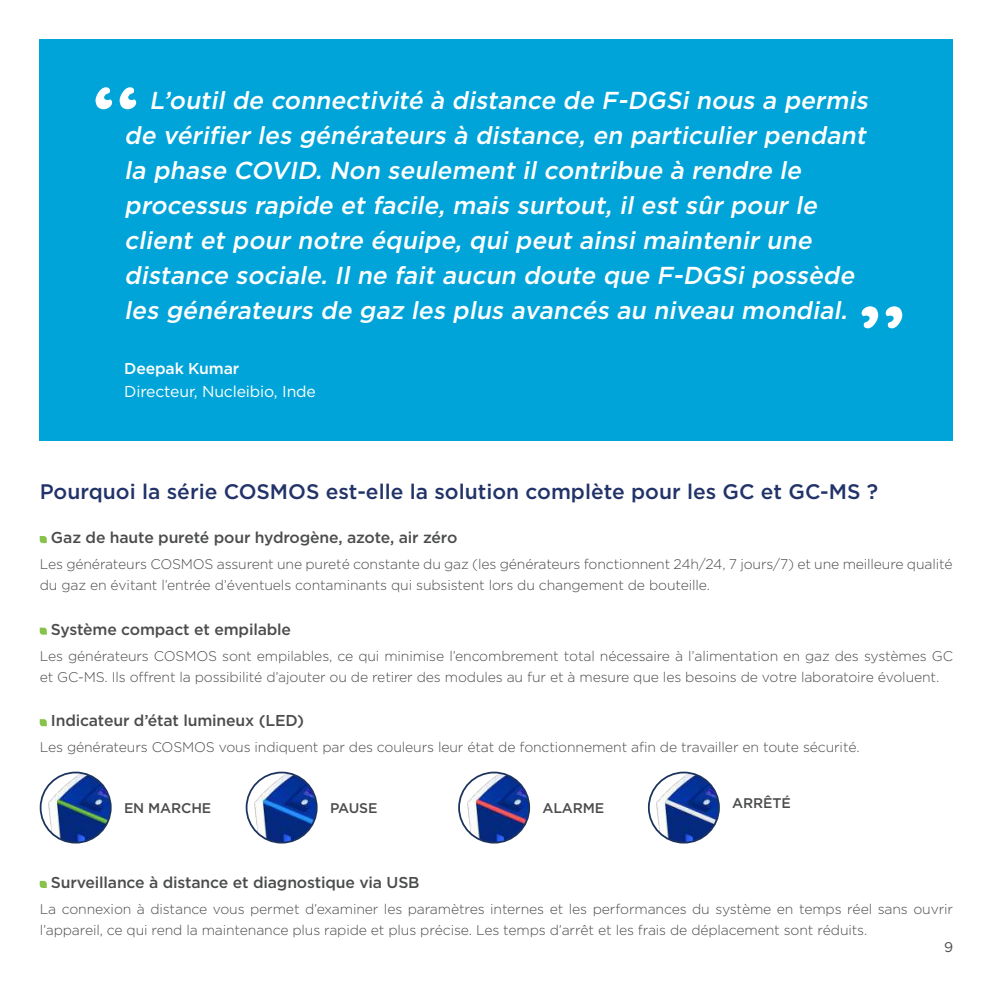
<style>
.page{position:relative;width:993px;height:993px;background:#fff}
.page>*{position:absolute;margin:0;border:0;box-sizing:border-box;transform-origin:0 0}
.t1{font:700 87.5px "Quicksand";color:#fff}
.t2{font:italic 500 24.5px/35px "Gotham";color:#fff}
.t3{font:500 21px "Gotham";color:#22336a}
.t4{font:500 15.75px "Gotham";letter-spacing:-.01em;color:#4b4c4d}
.t5{font:15.75px "Gotham";letter-spacing:-.01em;color:#fff}
.t6{font:500 15.75px "Gotham";letter-spacing:-.01em;color:#fff}
.t7{font:300 14px/21px "Gotham";letter-spacing:-.01em;color:#4b4c4d}
.t8{font:500 14px "Gotham";letter-spacing:-.01em;color:#4b4c4d}
.t9{font:14px "Gotham";color:#4b4c4d}
</style>
<div class="page">
<div style="left:40px;top:40px;width:912px;height:401px;background:#00a4d8"></div>
<svg style="left:40px;top:536px;width:7px;height:7px"></svg>
<svg style="left:40px;top:627px;width:7px;height:7px"></svg>
<svg style="left:40px;top:719px;width:7px;height:7px"></svg>
<svg style="left:40px;top:880px;width:7px;height:7px"></svg>
<img style="left:43px;top:774px;width:68px;height:68px">
<div style="left:40px;top:771px;width:72px;height:72px;border:2px solid #1b335d;border-radius:50%"></div>
<img style="left:249px;top:774px;width:67px;height:68px">
<div style="left:245px;top:771px;width:72px;height:72px;border:2px solid #1b335d;border-radius:50%"></div>
<img style="left:461px;top:774px;width:68px;height:68px">
<div style="left:458px;top:771px;width:72px;height:72px;border:2px solid #1b335d;border-radius:50%"></div>
<img style="left:651px;top:773px;width:67px;height:69px">
<div style="left:647px;top:771px;width:72px;height:72px;border:2px solid #1b335d;border-radius:50%"></div>
<h1 class="t1" style="left:93px;top:45px;width:50px">‘‘</h1>
<p class="t2" style="left:124px;top:83px;width:750px;text-indent:25px">L’outil de connectivité à distance de F-DGSi nous a permis de vérifier les générateurs à distance, en particulier pendant la phase COVID. Non seulement il contribue à rendre le processus rapide et facile, mais surtout, il est sûr pour le client et pour notre équipe, qui peut ainsi maintenir une distance sociale. Il ne fait aucun doute que F-DGSi possède les générateurs de gaz les plus avancés au niveau mondial.</p>
<h1 class="t1" style="left:858px;top:264px;width:50px">’’</h1>
<p class="t6" style="left:124px;top:358px;width:116px">Deepak Kumar</p>
<p class="t5" style="left:124px;top:381px;width:193px">Directeur, Nucleibio, Inde</p>
<h3 class="t3" style="left:40px;top:477px;width:839px">Pourquoi la série COSMOS est-elle la solution complète pour les GC et GC-MS ?</h3>
<p class="t4" style="left:51px;top:527px;width:408px">Gaz de haute pureté pour hydrogène, azote, air zéro</p>
<p class="t7" style="left:40px;top:553px;width:914px">Les générateurs COSMOS assurent une pureté constante du gaz (les générateurs fonctionnent 24h/24, 7 jours/7) et une meilleure qualité du gaz en évitant l’entrée d’éventuels contaminants qui subsistent lors du changement de bouteille.</p>
<p class="t4" style="left:51px;top:618px;width:242px">Système compact et empilable</p>
<p class="t7" style="left:40px;top:645px;width:914px">Les générateurs COSMOS sont empilables, ce qui minimise l’encombrement total nécessaire à l’alimentation en gaz des systèmes GC et GC-MS. Ils offrent la possibilité d’ajouter ou de retirer des modules au fur et à mesure que les besoins de votre laboratoire évoluent.</p>
<p class="t4" style="left:51px;top:710px;width:255px">Indicateur d’état lumineux (LED)</p>
<p class="t7" style="left:40px;top:736px;width:821px">Les générateurs COSMOS vous indiquent par des couleurs leur état de fonctionnement afin de travailler en toute sécurité.</p>
<p class="t8" style="left:124px;top:798px;width:89px">EN MARCHE</p>
<p class="t8" style="left:330px;top:798px;width:49px">PAUSE</p>
<p class="t8" style="left:542px;top:798px;width:63px">ALARME</p>
<p class="t8" style="left:732px;top:793px;width:60px">ARRÊTÉ</p>
<p class="t4" style="left:51px;top:871px;width:370px">Surveillance à distance et diagnostique via USB</p>
<p class="t7" style="left:40px;top:898px;width:914px">La connexion à distance vous permet d’examiner les paramètres internes et les performances du système en temps réel sans ouvrir l’appareil, ce qui rend la maintenance plus rapide et plus précise. Les temps d’arrêt et les frais de déplacement sont réduits.</p>
<p class="t9" style="left:943px;top:937px;width:11px">9</p>
</div>
